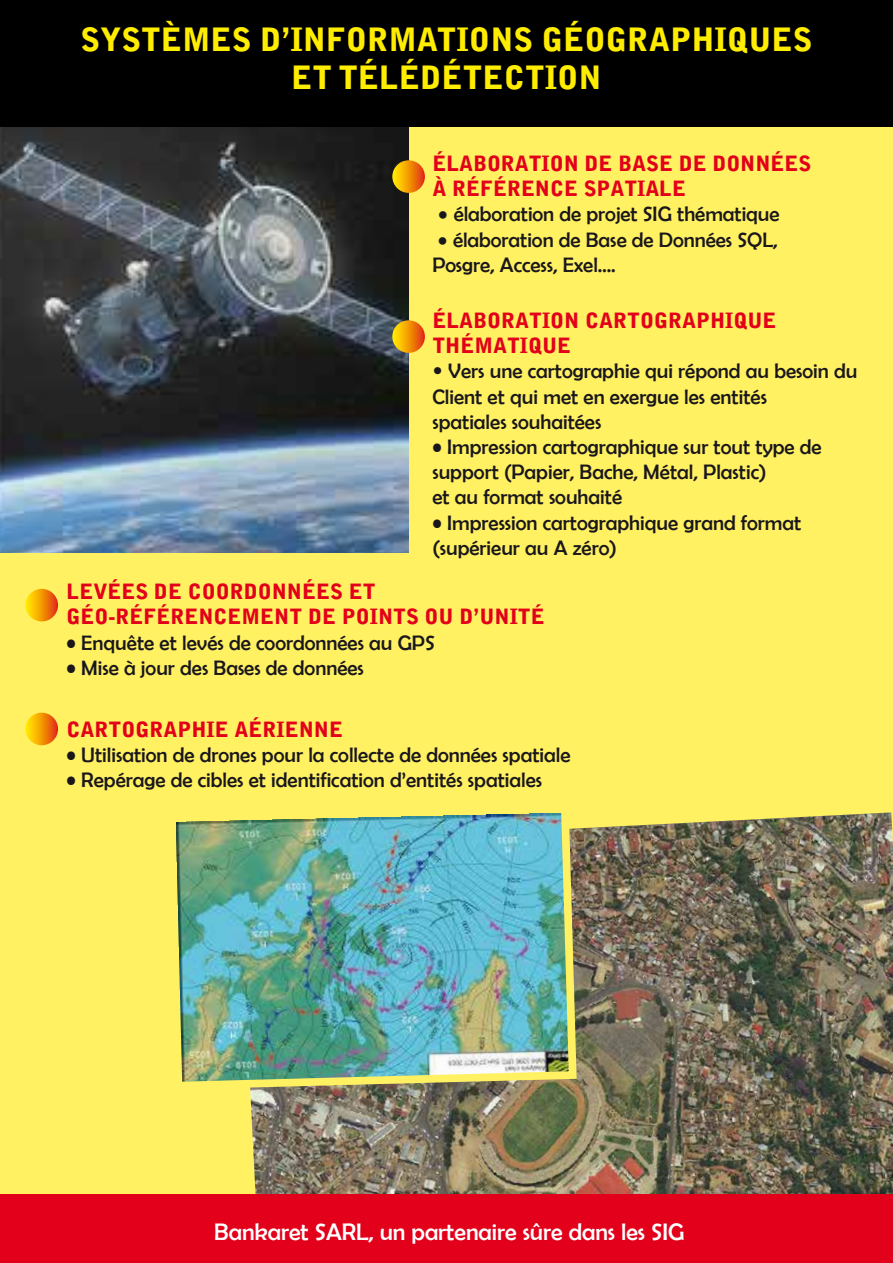
<style>
.page{position:relative;width:893px;height:1263px;background:#fff162}
.page>*{position:absolute;margin:0;border:0;box-sizing:border-box;transform-origin:0 0}
.t1{font:900 32.1px/38.4px "Bell Gothic Std";color:#ffed00;text-align:center}
.t2{font:24px "Berlin Sans FB";color:#fff}
.t3{font:21px/25.2px "Berlin Sans FB";color:#1a171c}
.t4{font:900 21px/25.2px "Bell Gothic Std";color:#e2001a}
.s1{font-family:"Bell Gothic Std";font-weight:900}
</style>
<div class="page">
<img style="left:250px;top:812px;width:643px;height:382px">
<img style="left:176px;top:812px;width:405px;height:282px">
<img style="left:0;top:127px;width:409px;height:426px">
<div style="left:0;top:0;width:893px;height:127px;background:#000"></div>
<div style="left:0;top:1194px;width:893px;height:69px;background:#e2001a"></div>
<svg style="left:392px;top:160px;width:33px;height:33px"></svg>
<svg style="left:392px;top:320px;width:33px;height:33px"></svg>
<svg style="left:25px;top:589px;width:33px;height:32px"></svg>
<svg style="left:25px;top:713px;width:33px;height:32px"></svg>
<h1 class="t1" style="left:81px;top:21px;width:733px">SYSTÈMES D’INFORMATIONS GÉOGRAPHIQUES<br>ET TÉLÉDÉTECTION</h1>
<p class="t4" style="left:432px;top:151px;width:380px">ÉLABORATION DE BASE DE DONNÉES<br>À RÉFÉRENCE SPATIALE</p>
<p class="t3" style="left:438px;top:202px;width:343px">• élaboration de projet SIG thématique</p>
<p class="t3" style="left:432px;top:227px;width:347px">• élaboration de Base de Données SQL,<br>Posgre, Access, Exel….</p>
<p class="t4" style="left:432px;top:308px;width:346px">ÉLABORATION CARTOGRAPHIQUE<br>THÉMATIQUE</p>
<p class="t3" style="left:432px;top:358px;width:426px"><span class="s1">•</span> Vers une cartographie qui répond au besoin du<br>Client et qui met en exergue les entités<br>spatiales souhaitées</p>
<p class="t3" style="left:432px;top:434px;width:391px">• Impression cartographique sur tout type de support (Papier, Bache, Métal, Plastic)<br>et au format souhaité</p>
<p class="t3" style="left:432px;top:510px;width:370px">• Impression cartographique grand format (supérieur au A zéro)</p>
<p class="t4" style="left:67px;top:579px;width:480px">LEVÉES DE COORDONNÉES ET<br>GÉO-RÉFÉRENCEMENT DE POINTS OU D’UNITÉ</p>
<p class="t3" style="left:67px;top:630px;width:370px">• Enquête et levés de coordonnées au GPS</p>
<p class="t3" style="left:67px;top:655px;width:299px">• Mise à jour des Bases de données</p>
<p class="t4" style="left:67px;top:717px;width:278px">CARTOGRAPHIE AÉRIENNE</p>
<p class="t3" style="left:67px;top:742px;width:505px">• Utilisation de drones pour la collecte de données spatiale</p>
<p class="t3" style="left:67px;top:767px;width:477px">• Repérage de cibles et identification d’entités spatiales</p>
<p class="t2" style="left:214px;top:1219px;width:472px">Bankaret SARL, un partenaire sûre dans les SIG</p>
</div>
